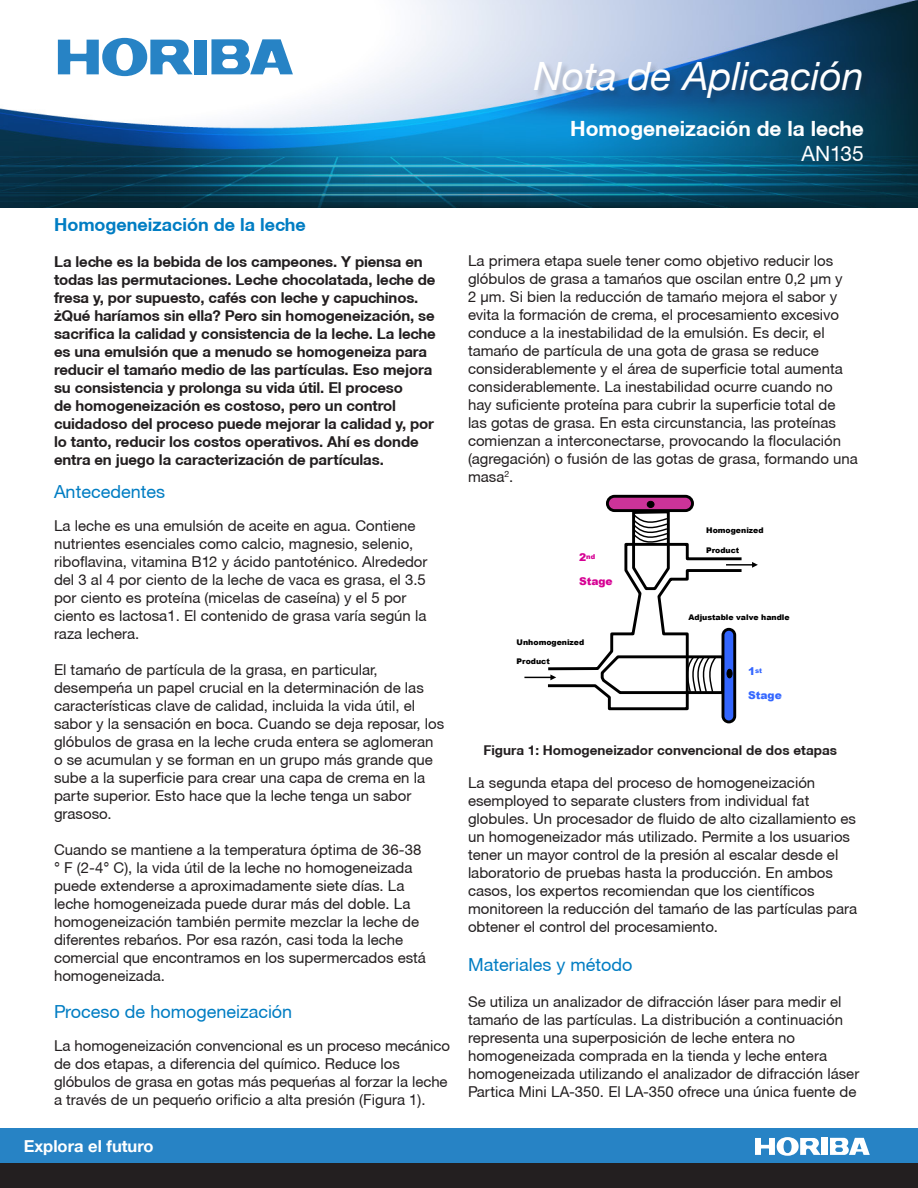
<style>
.page{position:relative;width:918px;height:1188px;background:#fff}
.page>*{position:absolute;margin:0;border:0;box-sizing:border-box;transform-origin:0 0}
.t1{font:italic 39px "Helvetica Neue LT";color:#fff}
.t2{font:italic 100 36px "Helvetica Neue LT";color:#fff;scale:1.25 1}
.t3{font:700 21px/25.2px "Helvetica Neue CE";color:#fff;text-align:right}
.Texte_de_base{font:18px "Helvetica Neue CE";color:#007dc3}
.Texte_de_base-2{font:700 18px "Helvetica Neue CE";color:#007dc3}
.t4{font:700 16.5px "Helvetica Neue LT";color:#fff}
.t5{font:15px/18px "Helvetica Neue CE";color:#231f20}
.t6{font:700 15px/18px "Helvetica Neue CE";letter-spacing:-.01em;color:#231f20}
.t7{font:700 13.5px "Helvetica Neue CE";color:#231f20}
.t8{font:900 10.65px "Arial";letter-spacing:-.005em;color:#d60093}
.t9{font:900 10.65px "Arial";letter-spacing:-.005em;color:#36f}
.t10{font:900 7.8px "Arial";color:#000}
.t11{font:900 6.75px "Arial";color:#d60093}
.t12{font:900 6.75px "Arial";color:#36f}
.s1{font-weight:400}
.s2{font-size:10.65px}
</style>
<div class="page">
<div style="left:0;top:1128px;width:918px;height:35px;background:#2783c5"></div>
<div style="left:0;top:1163px;width:918px;height:25px;background:#231f20"></div>
<img style="left:755px;top:1138px;width:20px;height:17px">
<img style="left:777px;top:1137px;width:51px;height:19px">
<img style="left:830px;top:1138px;width:40px;height:17px">
<img style="left:0;top:0;width:918px;height:207px">
<div style="left:195px;top:40px;width:12px;height:34px;background:#2783c5"></div>
<svg style="left:58px;top:38px;width:135px;height:38px"></svg>
<svg style="left:211px;top:39px;width:82px;height:35px"></svg>
<div style="left:535px;top:61px;width:336px;height:45px;background:#231f20;opacity:.2"></div>
<div style="left:723px;top:629px;width:12px;height:93px;background:#36f;border-radius:6px"></div>
<div style="left:722px;top:628px;width:14px;height:95px;border:3px solid #000;border-radius:6px"></div>
<div style="left:607px;top:496px;width:86px;height:15px;background:#c39;border-radius:7px"></div>
<div style="left:606px;top:495px;width:88px;height:17px;border:3px solid #000;border-radius:7px"></div>
<svg style="left:524px;top:509px;width:218px;height:203px"></svg>
<hr style="left:726px;top:564px;width:27px;height:2px;background:#000">
<svg style="left:752px;top:562px;width:6px;height:6px"></svg>
<div style="left:647px;top:501px;width:7px;height:7px;background:#000;border-radius:50%"></div>
<div style="left:647px;top:501px;width:7px;height:7px;border:1px solid #000;border-radius:50%"></div>
<div style="left:727px;top:669px;width:5px;height:9px;background:#000;border-radius:50%"></div>
<div style="left:727px;top:669px;width:5px;height:9px;border:1px solid #000;border-radius:50%"></div>
<p class="t1" style="left:534px;top:52px;width:332px">Nota de Aplicación</p>
<p class="t2" style="left:556px;top:72px;width:248px">Application Note</p>
<p class="t3" style="left:570px;top:116px;width:295px">Homogeneización de la leche<br><span class="s1">AN135</span></p>
<p class="Texte_de_base-2" style="left:54px;top:213px;width:253px">Homogeneización de la leche</p>
<p class="t6" style="left:54px;top:253px;width:383px">La leche es la bebida de los campeones. Y piensa en todas las permutaciones. Leche chocolatada, leche de fresa y, por supuesto, cafés con leche y capuchinos. ¿Qué haríamos sin ella? Pero sin homogeneización, se sacrifica la calidad y consistencia de la leche. La leche es una emulsión que a menudo se homogeneiza para reducir el tamaño medio de las partículas. Eso mejora su consistencia y prolonga su vida útil. El proceso<br>de homogeneización es costoso, pero un control cuidadoso del proceso puede mejorar la calidad y, por lo tanto, reducir los costos operativos. Ahí es donde entra en juego la caracterización de partículas.</p>
<p class="Texte_de_base" style="left:54px;top:481px;width:113px">Antecedentes</p>
<p class="t5" style="left:54px;top:517px;width:375px">La leche es una emulsión de aceite en agua. Contiene nutrientes esenciales como calcio, magnesio, selenio, riboflavina, vitamina B12 y ácido pantoténico. Alrededor del 3 al 4 por ciento de la leche de vaca es grasa, el 3.5 por ciento es proteína (micelas de caseína) y el 5 por ciento es lactosa1. El contenido de grasa varía según la raza lechera.</p>
<p class="t5" style="left:54px;top:661px;width:392px">El tamaño de partícula de la grasa, en particular, desempeña un papel crucial en la determinación de las características clave de calidad, incluida la vida útil, el sabor y la sensación en boca. Cuando se deja reposar, los glóbulos de grasa en la leche cruda entera se aglomeran o se acumulan y se forman en un grupo más grande que sube a la superficie para crear una capa de crema en la parte superior. Esto hace que la leche tenga un sabor grasoso.</p>
<p class="t5" style="left:54px;top:841px;width:374px">Cuando se mantiene a la temperatura óptima de 36-38 ° F (2-4° C), la vida útil de la leche no homogeneizada puede extenderse a aproximadamente siete días. La leche homogeneizada puede durar más del doble. La homogeneización también permite mezclar la leche de diferentes rebaños. Por esa razón, casi toda la leche comercial que encontramos en los supermercados está homogeneizada.</p>
<p class="Texte_de_base" style="left:54px;top:1000px;width:240px">Proceso de homogeneización</p>
<p class="t5" style="left:54px;top:1036px;width:398px">La homogeneización convencional es un proceso mecánico de dos etapas, a diferencia del químico. Reduce los glóbulos de grasa en gotas más pequeñas al forzar la leche a través de un pequeño orificio a alta presión (Figura 1).</p>
<p class="t4" style="left:24px;top:1136px;width:131px">Explora el futuro</p>
<p class="t5" style="left:468px;top:251px;width:392px">La primera etapa suele tener como objetivo reducir los glóbulos de grasa a tamaños que oscilan entre 0,2 μm y<br>2 μm. Si bien la reducción de tamaño mejora el sabor y evita la formación de crema, el procesamiento excesivo conduce a la inestabilidad de la emulsión. Es decir, el tamaño de partícula de una gota de grasa se reduce considerablemente y el área de superficie total aumenta considerablemente. La inestabilidad ocurre cuando no hay suficiente proteína para cubrir la superficie total de las gotas de grasa. En esta circunstancia, las proteínas comienzan a interconectarse, provocando la floculación (agregación) o fusión de las gotas de grasa, formando una masa<sup>2</sup>.</p>
<p class="t11" style="left:579px;top:552px;width:18px"><span class="s2">2</span>nd</p>
<p class="t8" style="left:579px;top:574px;width:35px">Stage</p>
<p class="t10" style="left:517px;top:636px;width:69px">Unhomogenized</p>
<p class="t10" style="left:517px;top:656px;width:35px">Product</p>
<p class="t10" style="left:706px;top:525px;width:59px">Homogenized</p>
<p class="t10" style="left:706px;top:544px;width:35px">Product</p>
<p class="t10" style="left:688px;top:612px;width:103px">Adjustable valve handle</p>
<p class="t12" style="left:748px;top:665px;width:16px"><span class="s2">1</span>st</p>
<p class="t9" style="left:748px;top:687px;width:35px">Stage</p>
<p class="t7" style="left:483px;top:742px;width:355px">Figura 1: Homogeneizador convencional de dos etapas</p>
<p class="t5" style="left:468px;top:773px;width:391px">La segunda etapa del proceso de homogeneización esemployed to separate clusters from individual fat globules. Un procesador de fluido de alto cizallamiento es un homogeneizador más utilizado. Permite a los usuarios tener un mayor control de la presión al escalar desde el laboratorio de pruebas hasta la producción. En ambos casos, los expertos recomiendan que los científicos monitoreen la reducción del tamaño de las partículas para obtener el control del procesamiento.</p>
<p class="Texte_de_base" style="left:468px;top:954px;width:166px">Materiales y método</p>
<p class="t5" style="left:468px;top:993px;width:393px">Se utiliza un analizador de difracción láser para medir el tamaño de las partículas. La distribución a continuación representa una superposición de leche entera no homogeneizada comprada en la tienda y leche entera homogeneizada utilizando el analizador de difracción láser Partica Mini LA-350. El LA-350 ofrece una única fuente de</p>
</div>
